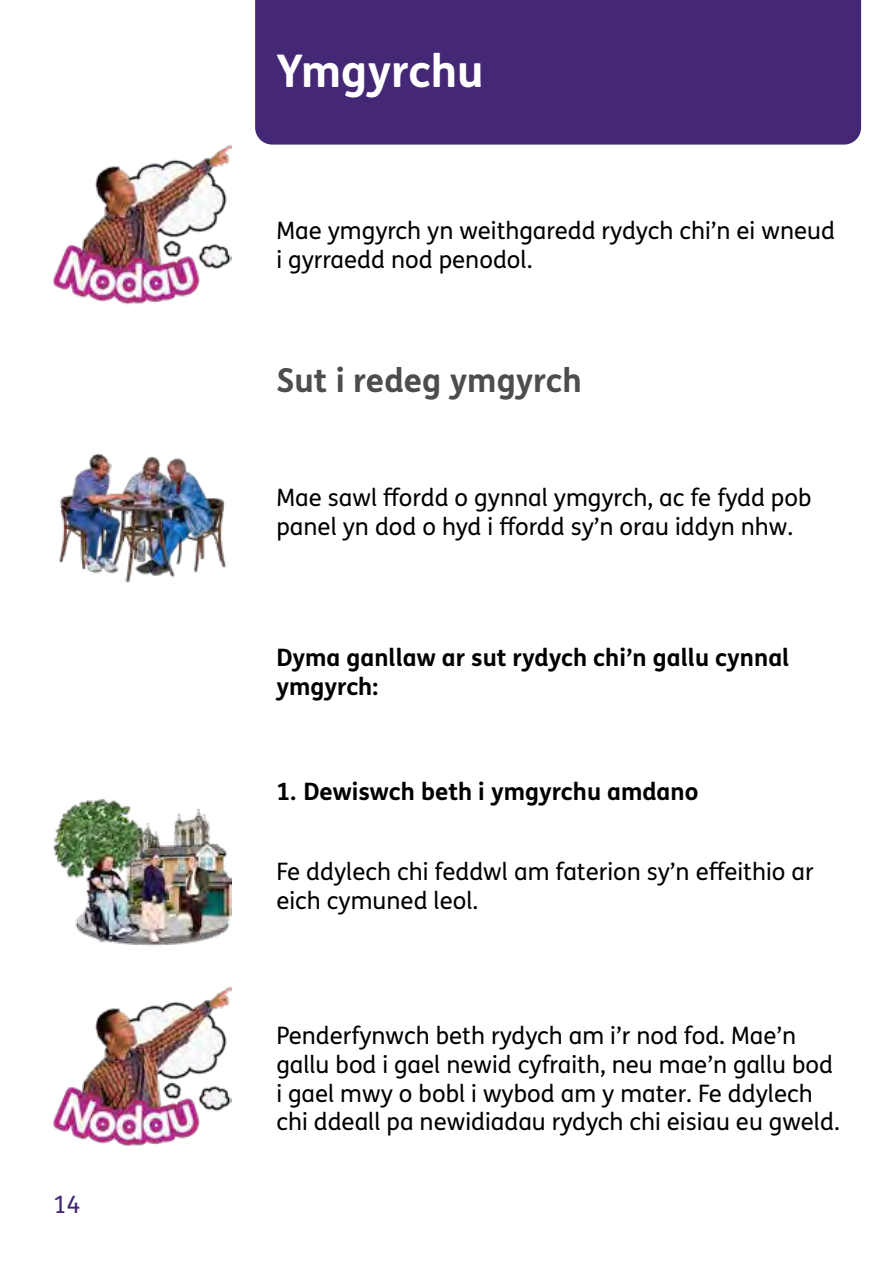
<style>
.page{position:relative;width:893px;height:1263px;background:#fff}
.page>*{position:absolute;margin:0;border:0;box-sizing:border-box;transform-origin:0 0}
.t1{font:700 45px "FS Me Pro";color:#fff}
.t2{font:700 33px "FS Me Pro";color:#4c4d4e}
.Bodytext{font:24px/28.8px "FS Me Pro";color:#000}
.Bodytext-2{font:700 24px/28.8px "FS Me Pro";color:#000}
.t3{font:24px "FS Me Pro";color:#452875}
</style>
<div class="page">
<div style="left:255px;top:0;width:606px;height:145px;background:#452875"></div>
<img style="left:53px;top:145px;width:179px;height:160px">
<img style="left:53px;top:799px;width:179px;height:147px">
<img style="left:53px;top:987px;width:179px;height:160px">
<img style="left:59px;top:453px;width:168px;height:130px">
<p class="t3" style="left:53px;top:1188px;width:29px">14</p>
<h2 class="t1" style="left:276px;top:36px;width:209px">Ymgyrchu</h2>
<p class="Bodytext" style="left:276px;top:216px;width:560px">Mae ymgyrch yn weithgaredd rydych chi’n ei wneud i gyrraedd nod penodol.</p>
<h3 class="t2" style="left:276px;top:355px;width:307px">Sut i redeg ymgyrch</h3>
<p class="Bodytext" style="left:276px;top:483px;width:537px">Mae sawl ffordd o gynnal ymgyrch, ac fe fydd pob panel yn dod o hyd i ffordd sy’n orau iddyn nhw.</p>
<p class="Bodytext-2" style="left:276px;top:642px;width:515px">Dyma ganllaw ar sut rydych chi’n gallu cynnal ymgyrch:</p>
<p class="Bodytext-2" style="left:276px;top:776px;width:423px">1. Dewiswch beth i ymgyrchu amdano</p>
<p class="Bodytext" style="left:276px;top:857px;width:539px">Fe ddylech chi feddwl am faterion sy’n effeithio ar eich cymuned leol.</p>
<p class="Bodytext" style="left:276px;top:1021px;width:565px">Penderfynwch beth rydych am i’r nod fod. Mae’n gallu bod i gael newid cyfraith, neu mae’n gallu bod i gael mwy o bobl i wybod am y mater. Fe ddylech chi ddeall pa newidiadau rydych chi eisiau eu gweld.</p>
</div>
